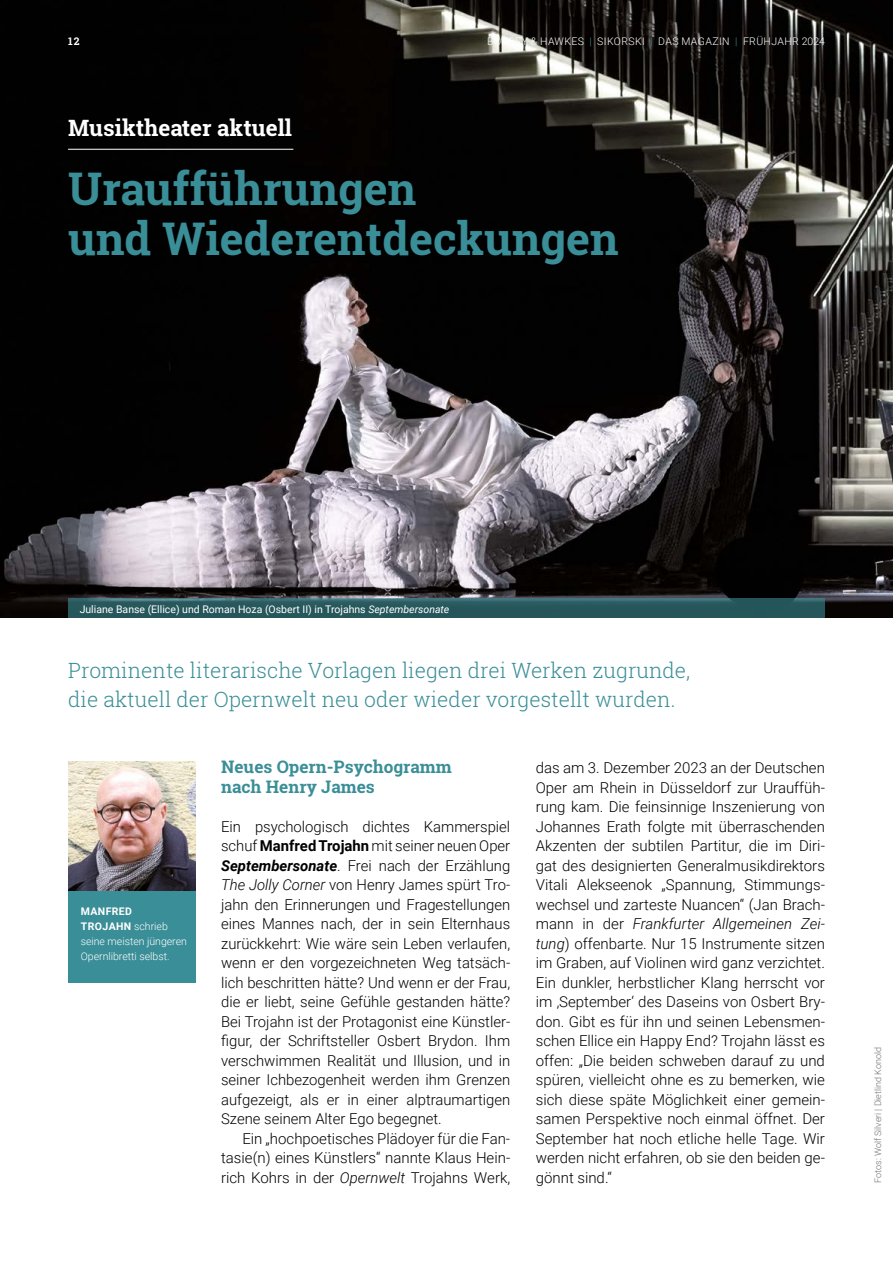
<style>
.page{position:relative;width:893px;height:1263px;background:#fff}
.page>*{position:absolute;margin:0;border:0;box-sizing:border-box;transform-origin:0 0}
.t1{font:700 45px/51px "Roboto Slab";color:#3a8e97}
.t2{font:700 22.5px "Roboto Slab";color:#fff}
.t3{font:300 21px/28.5px "Roboto Slab";color:#3a8e97}
.t4{font:700 17.25px/19.5px "Roboto Slab";color:#3a8e97}
.t5{font:300 15px/19.5px "Roboto";color:#000;text-align:justify}
.t6{font:10.5px "Roboto";color:#fff}
.t7{font:300 10.5px/15px "Roboto";color:#fff}
.t8{font:300 10.5px "Roboto";letter-spacing:.035em;color:#fff}
.t9{font:700 10.5px "Roboto Slab";color:#fff}
.t10{font:300 9px "Roboto";color:#706f6f}
.s1{color:#3a8e97}
.s2{font-style:italic}
.s3{font-weight:700}
.s4{font-weight:700;font-style:italic}
</style>
<div class="page">
<img style="left:0;top:0;width:893px;height:617px">
<div style="left:68px;top:890px;width:128px;height:92px;background:#3a8e97"></div>
<hr style="left:68px;top:149px;width:225px;height:1px;background:#fff">
<img style="left:68px;top:761px;width:128px;height:129px">
<svg style="left:68px;top:598px;width:757px;height:19px;background:#2b5c61"></svg>
<p class="t9" style="left:68px;top:34px;width:13px">12</p>
<p class="t8" style="left:487px;top:34px;width:339px">BOOSEY &amp; HAWKES <span class="s1">|</span> SIKORSKI <span class="s1">|</span> DAS MAGAZIN <span class="s1">|</span> FRÜHJAHR 2024</p>
<h2 class="t2" style="left:68px;top:113px;width:226px">Musiktheater aktuell</h2>
<h1 class="t1" style="left:68px;top:162px;width:552px">Uraufführungen<br>und Wiederentdeckungen</h1>
<p class="t6" style="left:80px;top:601px;width:371px">Juliane Banse (Ellice) und Roman Hoza (Osbert II) in Trojahns <span class="s2">Septembersonate</span></p>
<h3 class="t3" style="left:68px;top:656px;width:624px">Prominente literarische Vorlagen liegen drei Werken zugrunde, die aktuell der Opernwelt neu oder wieder vorgestellt wurden.</h3>
<p class="t7" style="left:81px;top:903px;width:108px"><span class="s3">MANFRED<br>TROJAHN</span> schrieb seine meisten jüngeren<br>Opernlibretti selbst.</p>
<p class="t4" style="left:221px;top:757px;width:232px">Neues Opern-Psychogramm nach Henry James</p>
<p class="t5" style="left:221px;top:816px;width:291px">Ein psychologisch dichtes Kammerspiel schuf <span class="s3">Manfred Trojahn</span> mit seiner neuen Oper <span class="s4">Septembersonate</span>. Frei nach der Erzählung <span class="s2">The Jolly Corner</span> von Henry James spürt Tro&shy;jahn den Erinnerungen und Fragestellungen eines Mannes nach, der in sein Elternhaus zurückkehrt: Wie wäre sein Leben verlaufen, wenn er den vorgezeichneten Weg tatsäch&shy;lich beschritten hätte? Und wenn er der Frau, die er liebt, seine Gefühle gestanden hätte?<br>Bei Trojahn ist der Protagonist eine Künstler&shy;figur, der Schriftsteller Osbert Brydon. Ihm verschwimmen Realität und Illusion, und in seiner Ichbezogenheit werden ihm Grenzen aufgezeigt, als er in einer alptraumartigen Szene seinem Alter Ego begegnet.</p>
<p class="t5" style="left:221px;top:1128px;width:291px;text-indent:21px">Ein „hochpoetisches Plädoyer für die Fan&shy;tasie(n) eines Künstlers“ nannte Klaus Hein&shy;rich Kohrs in der <span class="s2">Opernwelt</span> Trojahns Werk,</p>
<p class="t5" style="left:536px;top:758px;width:291px">das am 3. Dezember 2023 an der Deutschen Oper am Rhein in Düsseldorf zur Urauffüh&shy;rung kam. Die feinsinnige Inszenierung von Johannes Erath folgte mit überraschenden Akzenten der subtilen Partitur, die im Diri&shy;gat des designierten Generalmusikdirektors Vitali Alekseenok „Spannung, Stimmungs&shy;wechsel und zarteste Nuancen“ (Jan Brach&shy;mann in der <span class="s2">Frankfurter Allgemeinen Zei&shy;tung</span>) offenbarte. Nur 15 Instrumente sitzen im Graben, auf Violinen wird ganz verzichtet.<br>Ein dunkler, herbstlicher Klang herrscht vor im ‚September‘ des Daseins von Osbert Bry&shy;don. Gibt es für ihn und seinen Lebensmen&shy;schen Ellice ein Happy End? Trojahn lässt es offen: „Die beiden schweben darauf zu und spüren, vielleicht ohne es zu bemerken, wie sich diese späte Möglichkeit einer gemein&shy;samen Perspektive noch einmal öffnet. Der September hat noch etliche helle Tage. Wir werden nicht erfahren, ob sie den beiden ge&shy;gönnt sind.“</p>
<p class="t10" style="left:872px;top:1183px;width:137px;rotate:-90deg">Fotos: Wolf Silveri | Dietlind Konold</p>
</div>
